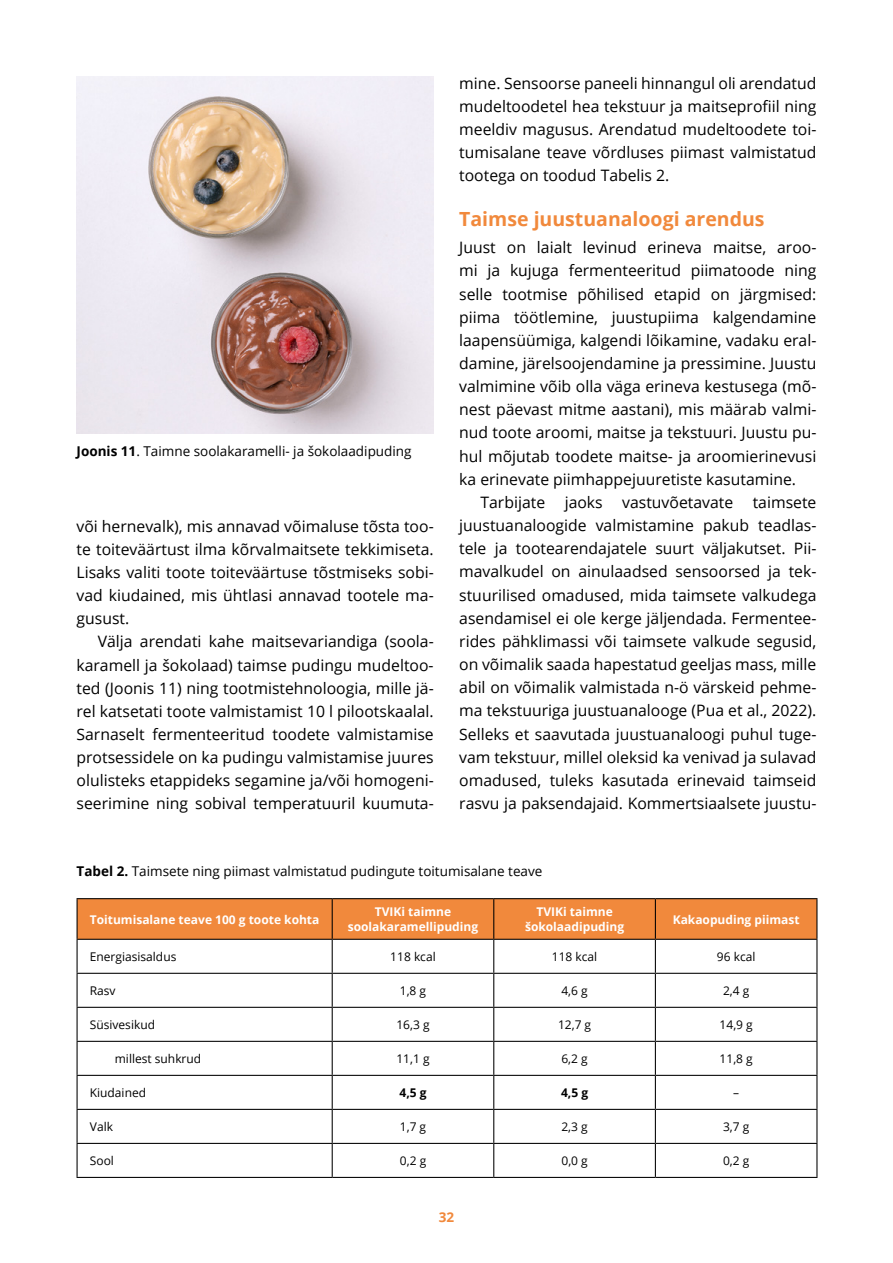
<style>
.page{position:relative;width:893px;height:1263px;background:#fff}
.page>*{position:absolute;margin:0;border:0;box-sizing:border-box;transform-origin:0 0}
.t1{font:700 19.5px "Open Sans";color:#f1893c}
.t2{font:15.75px/23.1px "Open Sans";color:#000;text-align:justify}
.t3{font:13.5px "Open Sans";color:#000}
.t4{font:700 13.5px "Open Sans";color:#f1893c}
.t5{font:12px "Open Sans";color:#000}
.t6{font:700 12px/14.4px "Open Sans";color:#fff;text-align:center}
.t7{font:700 12px "Open Sans";color:#000}
.s1{font-weight:700}
</style>
<div class="page">
<img style="left:77px;top:77px;width:357px;height:356px">
<div style="left:78px;top:899px;width:738px;height:40px;background:#f1893c"></div>
<hr style="left:77px;top:898px;width:255px;height:1px;background:#000">
<hr style="left:77px;top:899px;width:1px;height:40px;background:#000">
<hr style="left:332px;top:898px;width:162px;height:1px;background:#000">
<hr style="left:332px;top:899px;width:1px;height:40px;background:#000">
<hr style="left:494px;top:898px;width:161px;height:1px;background:#000">
<hr style="left:493px;top:899px;width:1px;height:40px;background:#000">
<hr style="left:655px;top:898px;width:162px;height:1px;background:#000">
<hr style="left:655px;top:899px;width:1px;height:40px;background:#000">
<hr style="left:816px;top:899px;width:1px;height:40px;background:#000">
<hr style="left:77px;top:939px;width:255px;height:1px;background:#000">
<hr style="left:77px;top:940px;width:1px;height:33px;background:#000">
<hr style="left:332px;top:939px;width:162px;height:1px;background:#000">
<hr style="left:332px;top:940px;width:1px;height:33px;background:#000">
<hr style="left:494px;top:939px;width:161px;height:1px;background:#000">
<hr style="left:493px;top:940px;width:1px;height:33px;background:#000">
<hr style="left:655px;top:939px;width:162px;height:1px;background:#000">
<hr style="left:655px;top:940px;width:1px;height:33px;background:#000">
<hr style="left:816px;top:940px;width:1px;height:33px;background:#000">
<hr style="left:77px;top:973px;width:255px;height:1px;background:#000">
<hr style="left:77px;top:974px;width:1px;height:33px;background:#000">
<hr style="left:332px;top:973px;width:162px;height:1px;background:#000">
<hr style="left:332px;top:974px;width:1px;height:33px;background:#000">
<hr style="left:494px;top:973px;width:161px;height:1px;background:#000">
<hr style="left:493px;top:974px;width:1px;height:33px;background:#000">
<hr style="left:655px;top:973px;width:162px;height:1px;background:#000">
<hr style="left:655px;top:974px;width:1px;height:33px;background:#000">
<hr style="left:816px;top:974px;width:1px;height:33px;background:#000">
<hr style="left:77px;top:1007px;width:255px;height:1px;background:#000">
<hr style="left:77px;top:1008px;width:1px;height:33px;background:#000">
<hr style="left:332px;top:1007px;width:162px;height:1px;background:#000">
<hr style="left:332px;top:1008px;width:1px;height:33px;background:#000">
<hr style="left:494px;top:1007px;width:161px;height:1px;background:#000">
<hr style="left:493px;top:1008px;width:1px;height:33px;background:#000">
<hr style="left:655px;top:1007px;width:162px;height:1px;background:#000">
<hr style="left:655px;top:1008px;width:1px;height:33px;background:#000">
<hr style="left:816px;top:1008px;width:1px;height:33px;background:#000">
<hr style="left:77px;top:1041px;width:255px;height:1px;background:#000">
<hr style="left:77px;top:1042px;width:1px;height:33px;background:#000">
<hr style="left:332px;top:1041px;width:162px;height:1px;background:#000">
<hr style="left:332px;top:1042px;width:1px;height:33px;background:#000">
<hr style="left:494px;top:1041px;width:161px;height:1px;background:#000">
<hr style="left:493px;top:1042px;width:1px;height:33px;background:#000">
<hr style="left:655px;top:1041px;width:162px;height:1px;background:#000">
<hr style="left:655px;top:1042px;width:1px;height:33px;background:#000">
<hr style="left:816px;top:1042px;width:1px;height:33px;background:#000">
<hr style="left:77px;top:1075px;width:255px;height:1px;background:#000">
<hr style="left:77px;top:1076px;width:1px;height:33px;background:#000">
<hr style="left:332px;top:1075px;width:162px;height:1px;background:#000">
<hr style="left:332px;top:1076px;width:1px;height:33px;background:#000">
<hr style="left:494px;top:1075px;width:161px;height:1px;background:#000">
<hr style="left:493px;top:1076px;width:1px;height:33px;background:#000">
<hr style="left:655px;top:1075px;width:162px;height:1px;background:#000">
<hr style="left:655px;top:1076px;width:1px;height:33px;background:#000">
<hr style="left:816px;top:1076px;width:1px;height:33px;background:#000">
<hr style="left:77px;top:1109px;width:255px;height:1px;background:#000">
<hr style="left:77px;top:1110px;width:1px;height:33px;background:#000">
<hr style="left:332px;top:1109px;width:162px;height:1px;background:#000">
<hr style="left:332px;top:1110px;width:1px;height:33px;background:#000">
<hr style="left:494px;top:1109px;width:161px;height:1px;background:#000">
<hr style="left:493px;top:1110px;width:1px;height:33px;background:#000">
<hr style="left:655px;top:1109px;width:162px;height:1px;background:#000">
<hr style="left:655px;top:1110px;width:1px;height:33px;background:#000">
<hr style="left:816px;top:1110px;width:1px;height:33px;background:#000">
<hr style="left:77px;top:1143px;width:255px;height:1px;background:#000">
<hr style="left:77px;top:1144px;width:1px;height:33px;background:#000">
<hr style="left:332px;top:1143px;width:162px;height:1px;background:#000">
<hr style="left:332px;top:1144px;width:1px;height:33px;background:#000">
<hr style="left:494px;top:1143px;width:161px;height:1px;background:#000">
<hr style="left:493px;top:1144px;width:1px;height:33px;background:#000">
<hr style="left:655px;top:1143px;width:162px;height:1px;background:#000">
<hr style="left:655px;top:1144px;width:1px;height:33px;background:#000">
<hr style="left:816px;top:1144px;width:1px;height:33px;background:#000">
<hr style="left:77px;top:1177px;width:255px;height:1px;background:#000">
<hr style="left:332px;top:1177px;width:162px;height:1px;background:#000">
<hr style="left:494px;top:1177px;width:161px;height:1px;background:#000">
<hr style="left:655px;top:1177px;width:162px;height:1px;background:#000">
<p class="t3" style="left:77px;top:442px;width:337px"><span class="s1">Joonis 11</span>. Taimne soolakaramelli- ja šokolaadipuding</p>
<p class="t2" style="left:77px;top:514px;width:359px">või hernevalk), mis annavad võimaluse tõsta too&shy;te toiteväärtust ilma kõrvalmaitsete tekkimiseta.<br>Lisaks valiti toote toiteväärtuse tõstmiseks sobi&shy;vad kiudained, mis ü htlasi annavad tootele ma&shy;gusust.</p>
<p class="t2" style="left:77px;top:630px;width:359px;text-indent:21px">Välja arendati kahe maitsevariandiga (soola&shy;karamell ja šokolaad) taimse pudingu mudeltoo&shy;ted (Joonis 11) ning tootmistehnoloogia, mille jä&shy;rel katsetati toote valmistamist 10 l pilootskaalal.<br>Sarnaselt fermenteeritud toodete valmistamise protsessidele on ka pudingu valmistamise juures olulisteks etappideks segamine ja/või homogeni&shy;seerimine ning sobival temperatuuril kuumuta-</p>
<p class="t2" style="left:459px;top:71px;width:359px">mine. Sensoorse paneeli hinnangul oli arendatud mudeltoodetel hea tekstuur ja maitseprofiil ning meeldiv magusus. Arendatud mudeltoodete toi&shy;tumisalane teave võrdluses piimast valmistatud tootega on toodud Tabelis 2.</p>
<p class="t1" style="left:459px;top:205px;width:307px">Taimse juustuanaloogi arendus</p>
<p class="t2" style="left:459px;top:236px;width:359px">Juust on laialt levinud erineva maitse, aroo&shy;mi ja kujuga fermenteeritud piimatoode ning selle tootmise põhilised etapid on järgmised: piima töötlemine, juustupiima kalgendamine laapensüü miga, kalgendi lõikamine, vadaku eral&shy;damine, järelsoojendamine ja pressimine. Juustu valmimine võib olla väga erineva kestusega (mõ&shy;nest päevast mitme aastani), mis määrab valmi&shy;nud toote aroomi, maitse ja tekstuuri. Juustu pu&shy;hul mõjutab toodete maitse- ja aroomierinevusi ka erinevate piimhappejuuretiste kasutamine.</p>
<p class="t2" style="left:459px;top:490px;width:359px;text-indent:21px">Tarbijate jaoks vastuvõetavate taimsete juustuanaloogide valmistamine pakub teadlas&shy;tele ja tootearendajatele suurt väljakutset. Pii&shy;mavalkudel on ainulaadsed sensoorsed ja tek&shy;stuurilised omadused, mida taimsete valkudega asendamisel ei ole kerge jäljendada. Fermentee&shy;rides pähklimassi või taimsete valkude segusid, on võimalik saada hapestatud geeljas mass, mille abil on võimalik valmistada n-ö värskeid pehme&shy;ma tekstuuriga juustuanalooge (Pua et al., 2022).<br>Selleks et saavutada juustuanaloogi puhul tuge&shy;vam tekstuur, millel oleksid ka venivad ja sulavad omadused, tuleks kasutada erinevaid taimseid rasvu ja paksendajaid. Kommertsiaalsete juustu-</p>
<p class="t3" style="left:77px;top:862px;width:467px"><span class="s1">Tabel 2.</span> Taimsete ning piimast valmistatud pudingute toitumisalane teave</p>
<p class="t6" style="left:90px;top:912px;width:231px">Toitumisalane teave 100 g toote kohta</p>
<p class="t6" style="left:348px;top:904px;width:132px">TVIKi taimne soolakaramellipuding</p>
<p class="t6" style="left:525px;top:904px;width:101px">TVIKi taimne šokolaadipuding</p>
<p class="t6" style="left:673px;top:912px;width:128px">Kakaopuding piimast</p>
<p class="t5" style="left:90px;top:948px;width:88px">Energiasisaldus</p>
<p class="t5" style="left:390px;top:948px;width:47px">118 kcal</p>
<p class="t5" style="left:552px;top:948px;width:47px">118 kcal</p>
<p class="t5" style="left:717px;top:948px;width:40px">96 kcal</p>
<p class="t5" style="left:90px;top:982px;width:27px">Rasv</p>
<p class="t5" style="left:400px;top:982px;width:28px">1,8 g</p>
<p class="t5" style="left:561px;top:982px;width:28px">4,6 g</p>
<p class="t5" style="left:723px;top:982px;width:28px">2,4 g</p>
<p class="t5" style="left:90px;top:1016px;width:67px">Süsivesikud</p>
<p class="t5" style="left:396px;top:1016px;width:35px">16,3 g</p>
<p class="t5" style="left:558px;top:1016px;width:35px">12,7 g</p>
<p class="t5" style="left:720px;top:1016px;width:35px">14,9 g</p>
<p class="t5" style="left:115px;top:1050px;width:88px">millest suhkrud</p>
<p class="t5" style="left:396px;top:1050px;width:35px">11,1 g</p>
<p class="t5" style="left:561px;top:1050px;width:28px">6,2 g</p>
<p class="t5" style="left:720px;top:1050px;width:35px">11,8 g</p>
<p class="t5" style="left:90px;top:1084px;width:58px">Kiudained</p>
<p class="t7" style="left:399px;top:1084px;width:29px">4,5 g</p>
<p class="t7" style="left:561px;top:1084px;width:29px">4,5 g</p>
<p class="t5" style="left:733px;top:1084px;width:7px">–</p>
<p class="t5" style="left:90px;top:1118px;width:25px">Valk</p>
<p class="t5" style="left:400px;top:1118px;width:28px">1,7 g</p>
<p class="t5" style="left:561px;top:1118px;width:28px">2,3 g</p>
<p class="t5" style="left:723px;top:1118px;width:28px">3,7 g</p>
<p class="t5" style="left:90px;top:1152px;width:26px">Sool</p>
<p class="t5" style="left:400px;top:1152px;width:28px">0,2 g</p>
<p class="t5" style="left:561px;top:1152px;width:28px">0,0 g</p>
<p class="t5" style="left:723px;top:1152px;width:28px">0,2 g</p>
<p class="t4" style="left:439px;top:1208px;width:17px">32</p>
</div>
